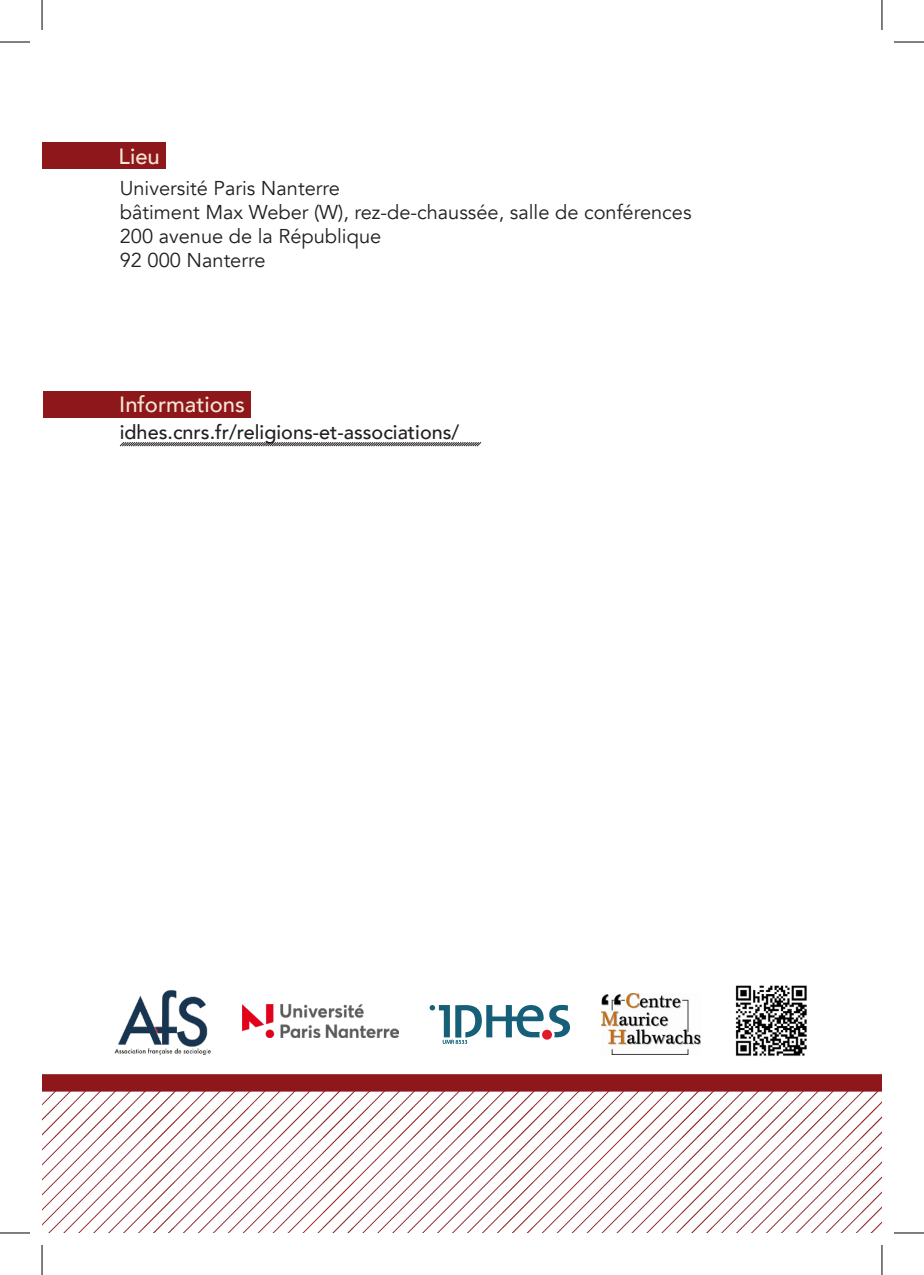
<style>
.page{position:relative;width:924px;height:1275px;background:#fff}
.page>*{position:absolute;margin:0;border:0;box-sizing:border-box;transform-origin:0 0}
.t1{font:500 22px "Avenir";color:#f6e6d6}
.Organisateurs{font:20px "Avenir";color:#231f20}
.t2{font:500 19.8px "Avenir";color:#231f20}
</style>
<div class="page">
<svg style="left:42px;top:1074px;width:839px;height:159px"></svg>
<div style="left:43px;top:390px;width:207px;height:27px;background:#8d171a"></div>
<svg style="left:119px;top:442px;width:363px;height:5px;background:#949292"></svg>
<div style="left:42px;top:142px;width:124px;height:27px;background:#8d171a"></div>
<img style="left:114px;top:989px;width:96px;height:66px">
<img style="left:242px;top:1004px;width:156px;height:33px">
<div style="left:542px;top:1029px;width:9px;height:10px;background:#e2192b;border-radius:50%"></div>
<svg style="left:549px;top:1005px;width:20px;height:32px"></svg>
<svg style="left:429px;top:1005px;width:114px;height:39px"></svg>
<img style="left:601px;top:993px;width:99px;height:62px">
<img style="left:735px;top:985px;width:72px;height:71px">
<hr style="left:0;top:42px;width:30px;height:1px;background:#000">
<hr style="left:893px;top:42px;width:30px;height:1px;background:#000">
<hr style="left:0;top:1232px;width:30px;height:1px;background:#000">
<hr style="left:893px;top:1232px;width:30px;height:1px;background:#000">
<hr style="left:42px;top:0;width:1px;height:30px;background:#000">
<hr style="left:42px;top:1245px;width:1px;height:30px;background:#000">
<hr style="left:881px;top:0;width:1px;height:30px;background:#000">
<hr style="left:881px;top:1245px;width:1px;height:30px;background:#000">
<p class="t1" style="left:119px;top:137px;width:43px">Lieu</p>
<p class="Organisateurs" style="left:120px;top:176px;width:221px">Université Paris Nanterre</p>
<p class="Organisateurs" style="left:120px;top:200px;width:573px">bâtiment Max Weber (W), rez-de-chaussée, salle de conférences</p>
<p class="Organisateurs" style="left:120px;top:224px;width:263px">200 avenue de la République</p>
<p class="Organisateurs" style="left:120px;top:248px;width:147px">92 000 Nanterre</p>
<p class="t1" style="left:119px;top:385px;width:127px">Informations</p>
<p class="t2" style="left:120px;top:415px;width:341px">idhes.cnrs.fr/religions-et-associations/</p>
</div>
